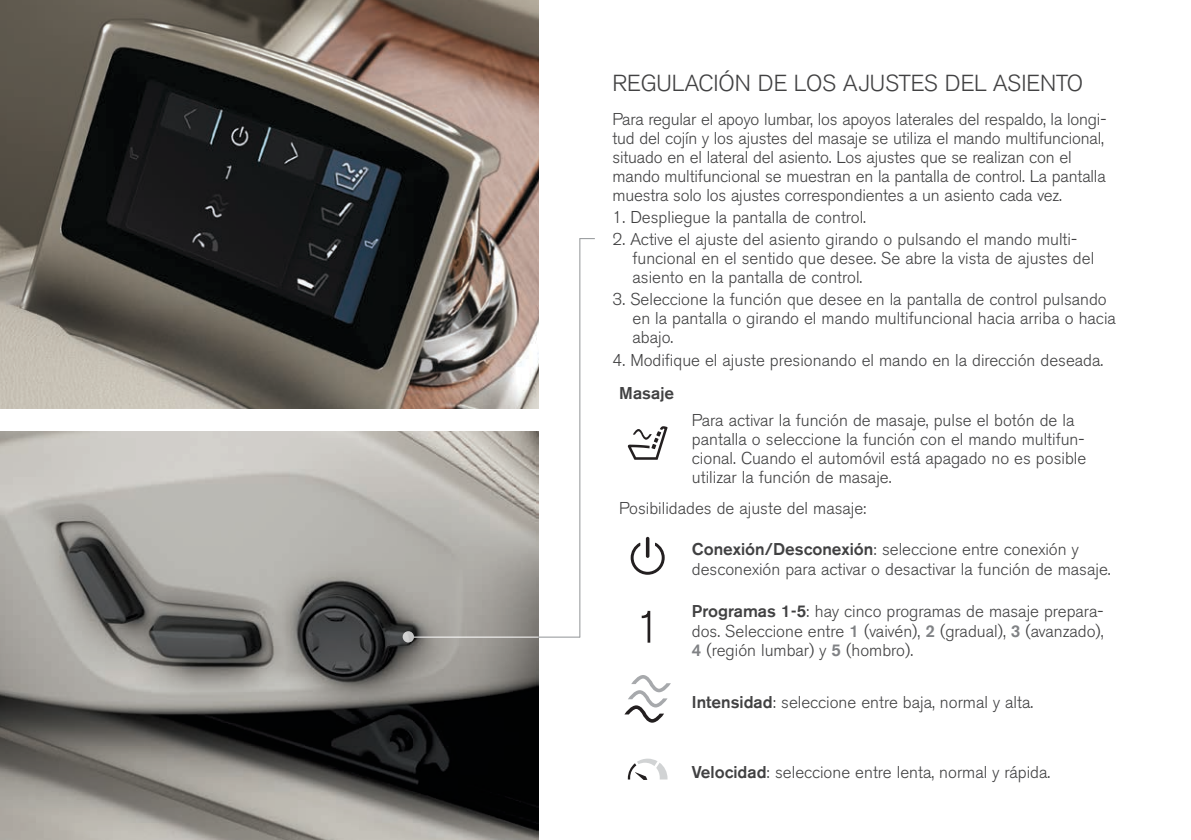
<style>
.page{position:relative;width:1191px;height:840px;background:#fff}
.page>*{position:absolute;margin:0;border:0;box-sizing:border-box;transform-origin:0 0}
.t1{font:300 23px "Volvo Sans";color:#414142}
.t2{font:300 17px/19px "Volvo Sans";color:#414142}
.t3{font:300 17px "Volvo Sans";color:#414142}
.s1{font-style:inherit}
.s2{color:#808285}
</style>
<div class="page">
<img style="left:0;top:0;width:539px;height:408px">
<img style="left:0;top:431px;width:538px;height:408px">
<hr style="left:579px;top:238px;width:1px;height:399px;background:#919496">
<hr style="left:414px;top:636px;width:125px;height:1px;background:#fff">
<svg style="left:579px;top:238px;width:16px;height:1px"></svg>
<hr style="left:538px;top:636px;width:42px;height:1px;background:#919496">
<svg style="left:403px;top:630px;width:11px;height:12px"></svg>
<svg style="left:627px;top:426px;width:40px;height:33px"></svg>
<svg style="left:630px;top:542px;width:34px;height:32px"></svg>
<hr style="left:646px;top:536px;width:3px;height:21px;background:#231f20;border-radius:2px">
<svg style="left:641px;top:610px;width:9px;height:32px"></svg>
<svg style="left:624px;top:675px;width:47px;height:47px"></svg>
<svg style="left:628px;top:758px;width:39px;height:21px"></svg>
<h1 class="t1" style="left:612px;top:70px;width:472px">REGULACIÓN DE LOS AJUSTES DEL ASIENTO</h1>
<p class="t2" style="left:612px;top:110px;width:495px">Para regular el apoyo lumbar, los apoyos laterales del respaldo, la longi&shy;tud del cojín y los ajustes del masaje se utiliza el mando multifuncional, situado en el lateral del asiento. Los ajustes que se realizan con el mando multifuncional se muestran en la pantalla de control. La pantalla muestra solo los ajustes correspondientes a un asiento cada vez.</p>
<p class="t2" style="left:612px;top:208px;width:255px">1. Despliegue la pantalla de control.</p>
<p class="t2" style="left:632px;top:229px;width:463px;text-indent:-20px">2. Active el ajuste del asiento girando o pulsando el mando multi&shy;funcional en el sentido que desee. Se abre la vista de ajustes del asiento en la pantalla de control.</p>
<p class="t2" style="left:632px;top:289px;width:485px;text-indent:-20px">3. Seleccione la función que desee en la pantalla de control pulsando en la pantalla o girando el mando multifuncional hacia arriba o hacia abajo.</p>
<p class="t2" style="left:612px;top:350px;width:492px">4. Modifique el ajuste presionando el mando en la dirección deseada.</p>
<p class="t3" style="left:619px;top:382px;width:56px">Masaje</p>
<p class="t2" style="left:692px;top:410px;width:396px">Para activar la función de masaje, pulse el botón de la pantalla o seleccione la función con el mando multifun&shy;cional. Cuando el automóvil está apagado no es posible utilizar la función de masaje.</p>
<p class="t2" style="left:619px;top:498px;width:249px">Posibilidades de ajuste del masaje:</p>
<p class="t2" style="left:692px;top:540px;width:420px"><span class="s1">Conexión/Desconexión</span>: seleccione entre conexión y desconexión para activar o desactivar la función de masaje.</p>
<p class="t2" style="left:692px;top:602px;width:413px;text-align:justify"><span class="s1">Programas 1-5</span>: hay cinco programas de masaje prepara&shy;dos. Seleccione entre <span class="s2">1</span> (vaivén), <span class="s2">2</span> (gradual), <span class="s2">3</span> (avanzado), <span class="s2">4</span> (región lumbar) y <span class="s2">5</span> (hombro).</p>
<p class="t2" style="left:692px;top:692px;width:343px"><span class="s1">Intensidad</span>: seleccione entre baja, normal y alta.</p>
<p class="t2" style="left:692px;top:762px;width:360px"><span class="s1">Velocidad</span>: seleccione entre lenta, normal y rápida.</p>
</div>
